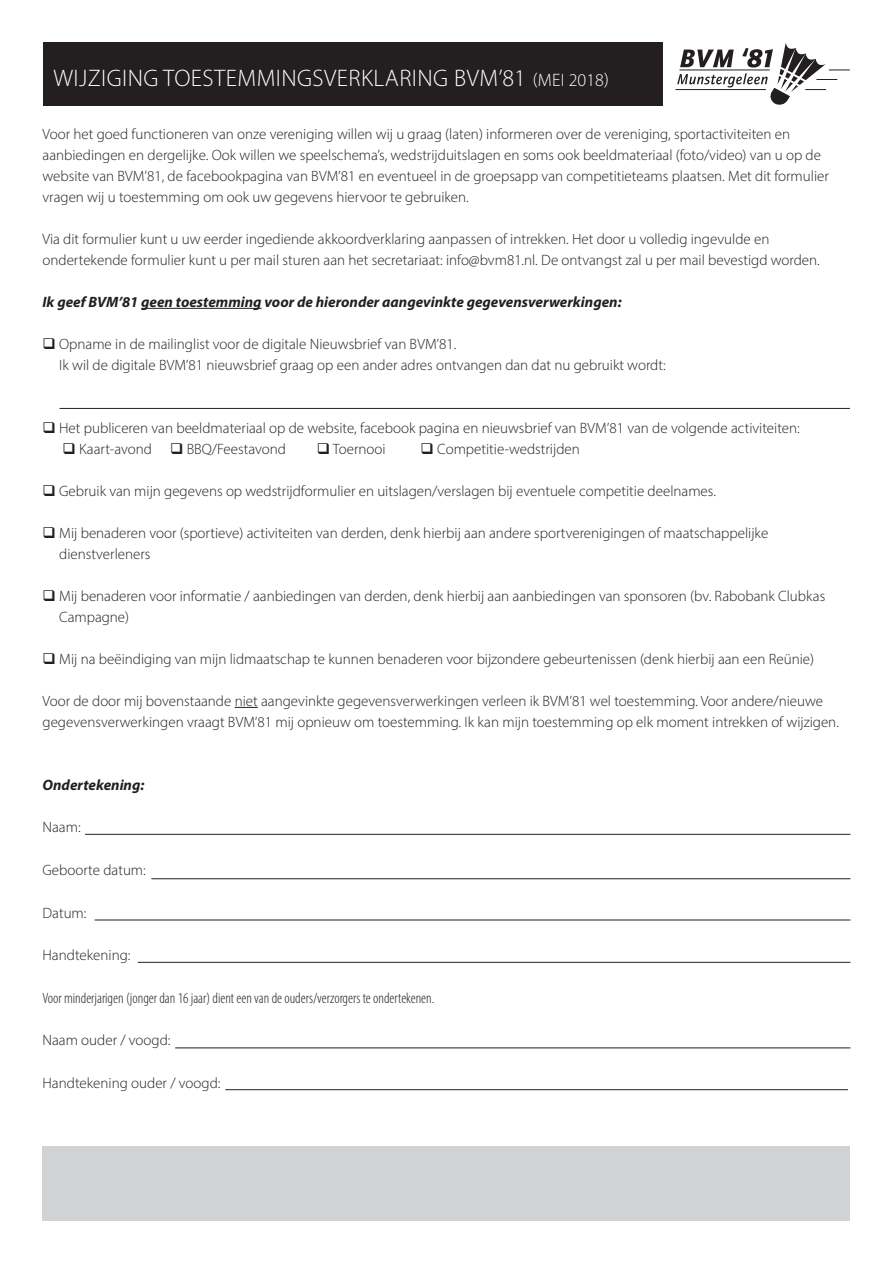
<style>
.page{position:relative;width:893px;height:1263px;background:#fff}
.page>*{position:absolute;margin:0;border:0;box-sizing:border-box;transform-origin:0 0}
.t1{font:300 24px "Myriad Pro";letter-spacing:.02em;color:#fff}
.t2{font:300 15px/21px "Myriad Pro";color:#231f20}
.t3{font:italic 700 15px "Myriad Pro";color:#231f20}
.t4{font:300 condensed 15px "Myriad Pro";color:#231f20}
.s1{font-size:18px}
</style>
<div class="page">
<hr style="left:676px;top:89px;width:89px;height:1px;background:#231f20">
<svg style="left:677px;top:43px;width:172px;height:62px"></svg>
<div style="left:43px;top:1146px;width:807px;height:74px;background:#d1d2d4"></div>
<div style="left:43px;top:43px;width:619px;height:63px;background:#231f20"></div>
<hr style="left:141px;top:308px;width:121px;height:1px;background:#231f20">
<svg style="left:235px;top:707px;width:23px;height:1px"></svg>
<hr style="left:60px;top:408px;width:790px;height:1px;background:#231f20">
<hr style="left:151px;top:878px;width:699px;height:1px;background:#231f20">
<hr style="left:95px;top:920px;width:755px;height:1px;background:#231f20">
<hr style="left:138px;top:962px;width:712px;height:1px;background:#231f20">
<hr style="left:175px;top:1048px;width:675px;height:1px;background:#231f20">
<hr style="left:225px;top:1089px;width:623px;height:1px;background:#231f20">
<hr style="left:85px;top:834px;width:765px;height:1px;background:#231f20">
<h1 class="t1" style="left:53px;top:63px;width:557px">WIJZIGING TOESTEMMINGSVERKLARING BVM’81 <span class="s1">(MEI 2018)</span></h1>
<p class="t2" style="left:43px;top:123px;width:788px">Voor het goed functioneren van onze vereniging willen wij u graag (laten) informeren over de vereniging, sportactiviteiten en aanbiedingen en dergelijke. Ook willen we speelschema’s, wedstrijduitslagen en soms ook beeldmateriaal (foto/video) van u op de website van BVM’81, de facebookpagina van BVM’81 en eventueel in de groepsapp van competitieteams plaatsen. Met dit formulier vragen wij u toestemming om ook uw gegevens hiervoor te gebruiken.</p>
<p class="t2" style="left:43px;top:228px;width:779px">Via dit formulier kunt u uw eerder ingediende akkoordverklaring aanpassen of intrekken. Het door u volledig ingevulde en ondertekende formulier kunt u per mail sturen aan het secretariaat: info@bvm81.nl. De ontvangst zal u per mail bevestigd worden.</p>
<p class="t3" style="left:43px;top:292px;width:581px">Ik geef BVM’81 geen toestemming voor de hieronder aangevinkte gegevensverwerkingen:</p>
<p class="t2" style="left:59px;top:333px;width:608px;text-indent:-17px">❑ Opname in de mailinglist voor de digitale Nieuwsbrief van BVM’81.<br>Ik wil de digitale BVM’81 nieuwsbrief graag op een ander adres ontvangen dan dat nu gebruikt wordt:</p>
<p class="t2" style="left:43px;top:417px;width:759px">❑ Het publiceren van beeldmateriaal op de website, facebook pagina en nieuwsbrief van BVM’81 van de volgende activiteiten:</p>
<p class="t2" style="left:62px;top:438px;width:225px">❑ Kaart-avond ❑ BBQ/Feestavond</p>
<p class="t2" style="left:317px;top:438px;width:70px">❑ Toernooi</p>
<p class="t2" style="left:421px;top:438px;width:161px">❑ Competitie-wedstrijden</p>
<p class="t2" style="left:43px;top:480px;width:675px">❑ Gebruik van mijn gegevens op wedstrijdformulier en uitslagen/verslagen bij eventuele competitie deelnames.</p>
<p class="t2" style="left:59px;top:522px;width:711px;text-indent:-17px">❑ Mij benaderen voor (sportieve) activiteiten van derden, denk hierbij aan andere sportverenigingen of maatschappelijke dienstverleners</p>
<p class="t2" style="left:59px;top:585px;width:768px;text-indent:-17px">❑ Mij benaderen voor informatie / aanbiedingen van derden, denk hierbij aan aanbiedingen van sponsoren (bv. Rabobank Clubkas<br>Campagne)</p>
<p class="t2" style="left:43px;top:648px;width:773px">❑ Mij na beëindiging van mijn lidmaatschap te kunnen benaderen voor bijzondere gebeurtenissen (denk hierbij aan een Reünie)</p>
<p class="t2" style="left:43px;top:690px;width:798px">Voor de door mij bovenstaande niet aangevinkte gegevensverwerkingen verleen ik BVM’81 wel toestemming. Voor andere/nieuwe gegevensverwerkingen vraagt BVM’81 mij opnieuw om toestemming. Ik kan mijn toestemming op elk moment intrekken of wijzigen.</p>
<p class="t3" style="left:43px;top:775px;width:103px">Ondertekening:</p>
<p class="t2" style="left:43px;top:817px;width:40px">Naam:</p>
<p class="t2" style="left:43px;top:859px;width:105px">Geboorte datum:</p>
<p class="t2" style="left:43px;top:902px;width:46px">Datum:</p>
<p class="t2" style="left:43px;top:944px;width:90px">Handtekening:</p>
<p class="t4" style="left:43px;top:989px;width:393px">Voor minderjarigen (jonger dan 16 jaar) dient een van de ouders/verzorgers te ondertekenen.</p>
<p class="t2" style="left:43px;top:1029px;width:129px">Naam ouder / voogd:</p>
<p class="t2" style="left:43px;top:1072px;width:179px">Handtekening ouder / voogd:</p>
</div>
